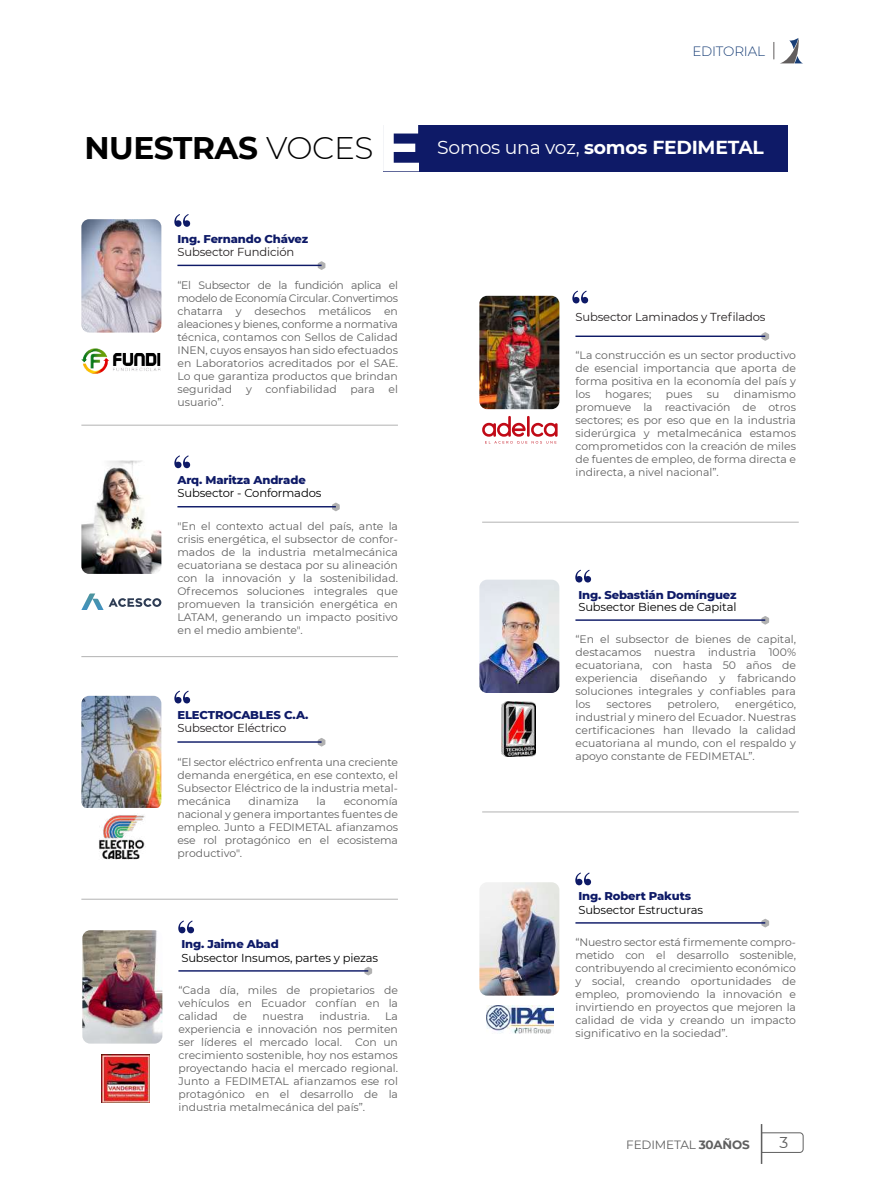
<style>
.page{position:relative;width:872px;height:1191px;background:#fff}
.page>*{position:absolute;margin:0;border:0;box-sizing:border-box;transform-origin:0 0}
.t1{font:50.85px "Playfair Display";color:#0e1a67}
.t2{font:700 31.2px "Montserrat";letter-spacing:-.015em;color:#000}
.t3{font:700 18.75px "Montserrat";letter-spacing:-.015em;color:#fff}
.t4{font:15.6px "Montserrat";color:#606060}
.t5{font:300 13.5px "Montserrat";letter-spacing:-.015em;color:#193f77}
.t6{font:12px "Montserrat";letter-spacing:-.015em;color:#606060}
.t7{font:800 11.55px "Montserrat";letter-spacing:-.015em;color:#0e1a67}
.t8{font:11.55px "Montserrat";letter-spacing:-.015em;color:#000}
.t9{font:11.55px "Montserrat";letter-spacing:-.015em;color:#231f20}
.t10{font:10.8px/13px "Montserrat";color:#606060;text-align:justify}
.s1{font-weight:300}
.s2{font-size:66.3px;color:#fff}
.s3{font-weight:400}
.s4{font-weight:700}
</style>
<div class="page">
<hr style="left:761px;top:1124px;width:1px;height:39px;background:#606060">
<svg style="left:762px;top:1132px;width:42px;height:21px"></svg>
<svg style="left:773px;top:38px;width:29px;height:25px"></svg>
<div style="left:383px;top:125px;width:404px;height:46px;background:#0e1a67"></div>
<svg style="left:318px;top:261px;width:7px;height:9px"></svg>
<img style="left:81px;top:348px;width:80px;height:26px">
<svg style="left:482px;top:416px;width:75px;height:28px"></svg>
<img style="left:81px;top:219px;width:80px;height:113px">
<hr style="left:177px;top:265px;width:144px;height:1px;background:#0e1a67">
<svg style="left:761px;top:332px;width:8px;height:9px"></svg>
<img style="left:479px;top:296px;width:80px;height:113px">
<hr style="left:575px;top:335px;width:190px;height:2px;background:#0e1a67">
<svg style="left:332px;top:502px;width:8px;height:9px"></svg>
<img style="left:81px;top:460px;width:80px;height:114px">
<hr style="left:177px;top:506px;width:159px;height:1px;background:#0e1a67">
<svg style="left:761px;top:616px;width:8px;height:8px"></svg>
<img style="left:479px;top:579px;width:80px;height:114px">
<hr style="left:575px;top:619px;width:190px;height:2px;background:#0e1a67">
<svg style="left:761px;top:918px;width:8px;height:9px"></svg>
<hr style="left:575px;top:922px;width:190px;height:1px;background:#0e1a67">
<svg style="left:318px;top:738px;width:7px;height:8px"></svg>
<img style="left:81px;top:696px;width:80px;height:164px">
<hr style="left:177px;top:741px;width:144px;height:1px;background:#0e1a67">
<img style="left:479px;top:882px;width:80px;height:113px">
<svg style="left:81px;top:593px;width:80px;height:17px"></svg>
<img style="left:501px;top:701px;width:34px;height:56px">
<hr style="left:81px;top:425px;width:317px;height:1px;background:#606060">
<hr style="left:482px;top:522px;width:316px;height:1px;background:#606060">
<hr style="left:81px;top:656px;width:317px;height:1px;background:#606060">
<hr style="left:81px;top:899px;width:317px;height:1px;background:#606060">
<hr style="left:482px;top:811px;width:316px;height:1px;background:#606060">
<svg style="left:364px;top:966px;width:8px;height:9px"></svg>
<hr style="left:178px;top:970px;width:190px;height:1px;background:#0e1a67">
<img style="left:82px;top:930px;width:80px;height:113px">
<img style="left:102px;top:1055px;width:47px;height:47px">
<img style="left:486px;top:1005px;width:67px;height:28px">
<p class="t5" style="left:692px;top:42px;width:74px">EDITORIAL</p>
<h2 class="t2" style="left:84px;top:126px;width:339px">NUESTRAS <span class="s1">VOCES</span><span class="s2">E</span></h2>
<h1 class="t1" style="left:172px;top:192px;width:23px">“</h1>
<p class="t9" style="left:177px;top:244px;width:118px">Subsector Fundición</p>
<p class="t7" style="left:177px;top:230px;width:132px">Ing. Fernando Chávez</p>
<p class="t10" style="left:177px;top:278px;width:222px">“El Subsector de la fundición aplica el modelo de Economía Circular. Convertimos chatarra y desechos metálicos en aleaciones y bienes, conforme a normativa técnica, contamos con Sellos de Calidad INEN, cuyos ensayos han sido efectuados en Laboratorios acreditados por el SAE.<br>Lo que garantiza productos que brindan seguridad</p>
<p class="t10" style="left:246px;top:382px;width:7px">y</p>
<p class="t10" style="left:265px;top:382px;width:73px">confiabilidad</p>
<p class="t10" style="left:350px;top:382px;width:26px">para</p>
<p class="t10" style="left:388px;top:382px;width:11px">el</p>
<p class="t10" style="left:177px;top:395px;width:48px">usuario”.</p>
<h1 class="t1" style="left:172px;top:433px;width:23px">“</h1>
<p class="t8" style="left:177px;top:485px;width:145px">Subsector - Conformados</p>
<p class="t7" style="left:177px;top:471px;width:130px">Arq. Maritza Andrade</p>
<p class="t10" style="left:177px;top:519px;width:222px">"En el contexto actual del país, ante la crisis energética, el subsector de confor&shy;mados de la industria metalmecánica ecuatoriana se destaca por su alineación con la innovación y la sostenibilidad.<br>Ofrecemos soluciones integrales que promueven la transición energética en LATAM, generando un impacto positivo en el medio ambiente".</p>
<h1 class="t1" style="left:172px;top:668px;width:23px">“</h1>
<p class="t9" style="left:177px;top:720px;width:110px">Subsector Eléctrico</p>
<p class="t7" style="left:177px;top:707px;width:133px">ELECTROCABLES C.A.</p>
<p class="t10" style="left:177px;top:755px;width:222px">“El sector eléctrico enfrenta una creciente demanda energética, en ese contexto, el Subsector Eléctrico de la industria metal&shy;mecánica</p>
<p class="t10" style="left:248px;top:794px;width:52px">dinamiza</p>
<p class="t10" style="left:316px;top:794px;width:11px">la</p>
<p class="t10" style="left:177px;top:794px;width:222px;text-indent:166px">economía nacional y genera importantes fuentes de empleo. Junto a FEDIMETAL afianzamos ese rol protagónico en el ecosistema productivo".</p>
<h1 class="t1" style="left:175px;top:898px;width:23px">“</h1>
<p class="t8" style="left:181px;top:950px;width:198px">Subsector Insumos, partes y piezas</p>
<p class="t10" style="left:178px;top:982px;width:221px">“Cada día, miles de propietarios de vehículos en Ecuador confían en la calidad</p>
<p class="t7" style="left:181px;top:935px;width:99px">Ing. Jaime Abad</p>
<p class="t10" style="left:233px;top:1008px;width:15px">de</p>
<p class="t10" style="left:262px;top:1008px;width:43px">nuestra</p>
<p class="t10" style="left:319px;top:1008px;width:52px">industria.</p>
<p class="t10" style="left:178px;top:1008px;width:221px;text-indent:207px">La experiencia e innovación nos permiten ser líderes el mercado local. Con un crecimiento sostenible, hoy nos estamos proyectando hacia el mercado regional.<br>Junto a FEDIMETAL afianzamos ese rol protagónico en el desarrollo de la industria metalmecánica del país”.</p>
<h3 class="t3" style="left:437px;top:134px;width:328px"><span class="s3">Somos una voz,</span> somos FEDIMETAL</h3>
<h1 class="t1" style="left:569px;top:268px;width:23px">“</h1>
<p class="t9" style="left:575px;top:309px;width:192px">Subsector Laminados y Trefilados</p>
<p class="t10" style="left:575px;top:348px;width:222px">“La construcción es un sector productivo de esencial importancia que aporta de forma positiva en la economía del país y los</p>
<p class="t10" style="left:575px;top:387px;width:222px;text-indent:158px">dinamismo promueve la reactivación de otros sectores; es por eso que en la industria siderúrgica y metalmecánica estamos comprometidos con la creación de miles de fuentes de empleo, de forma directa e indirecta, a nivel nacional”.</p>
<p class="t10" style="left:605px;top:387px;width:48px">hogares;</p>
<p class="t10" style="left:666px;top:387px;width:28px">pues</p>
<p class="t10" style="left:707px;top:387px;width:14px">su</p>
<h1 class="t1" style="left:572px;top:547px;width:23px">“</h1>
<p class="t8" style="left:578px;top:599px;width:160px">Subsector Bienes de Capital</p>
<p class="t10" style="left:575px;top:632px;width:222px">“En el subsector de bienes de capital, destacamos nuestra industria 100% ecuatoriana, con hasta 50 años de experiencia diseñando y fabricando soluciones integrales y confiables para los</p>
<p class="t7" style="left:578px;top:586px;width:160px">Ing. Sebastián Domínguez</p>
<p class="t10" style="left:575px;top:697px;width:222px;text-indent:160px">energético, industrial y minero del Ecuador. Nuestras certificaciones han llevado la calidad ecuatoriana al mundo, con el respaldo y apoyo constante de FEDIMETAL”.</p>
<p class="t10" style="left:606px;top:697px;width:47px">sectores</p>
<p class="t10" style="left:667px;top:697px;width:53px">petrolero,</p>
<h1 class="t1" style="left:572px;top:850px;width:23px">“</h1>
<p class="t8" style="left:578px;top:902px;width:126px">Subsector Estructuras</p>
<p class="t7" style="left:578px;top:887px;width:114px">Ing. Robert Pakuts</p>
<p class="t10" style="left:575px;top:934px;width:222px">“Nuestro sector está firmemente compro&shy;metido con el desarrollo sostenible, contribuyendo al crecimiento económico y social, creando oportunidades de empleo, promoviendo la innovación e invirtiendo en proyectos que mejoren la calidad de vida y creando un impacto significativo en la sociedad”.</p>
<p class="t6" style="left:626px;top:1136px;width:125px">FEDIMETAL <span class="s4">30AÑOS</span></p>
<h3 class="t4" style="left:779px;top:1131px;width:10px">3</h3>
</div>
